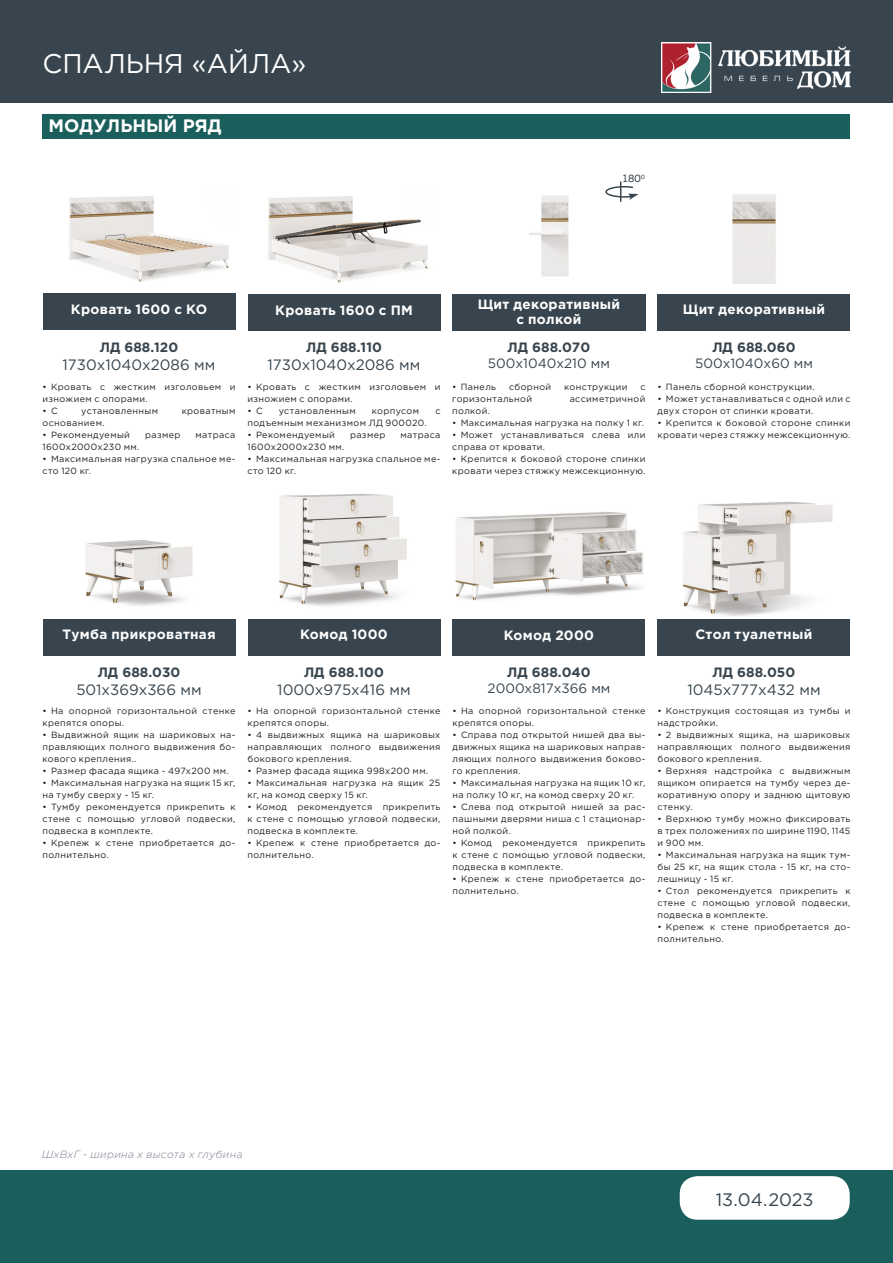
<style>
.page{position:relative;width:893px;height:1263px;background:#fff}
.page>*{position:absolute;margin:0;border:0;box-sizing:border-box;transform-origin:0 0}
.t1{font:27px "Gotham Pro";letter-spacing:-.005em;color:#fff}
.t2{font:700 18px "Gotham Pro";color:#fff}
.текст{font:18px "Gotham Pro";letter-spacing:-.005em;color:#38454e}
.t3{font:15px "Gotham Pro";color:#38454e}
.t4{font:700 13.5px "Gotham Pro";letter-spacing:.025em;color:#fff}
.t5{font:700 13.5px "Gotham Pro";color:#38454e}
.t6{font:13.5px "Gotham Pro";color:#38454e}
.t7{font:10.8px "PF Beau Sans Pro";color:#38454e}
.t8{font:italic 300 10.5px "Gotham Pro";letter-spacing:.04em;color:#767e8b}
.t9{font:9px/12px "Gotham Pro";letter-spacing:.045em;color:#231f20}
</style>
<div class="page">
<div style="left:0;top:1170px;width:893px;height:93px;background:#1a5f5c"></div>
<div style="left:680px;top:1176px;width:170px;height:44px;background:#fff;border-radius:18px"></div>
<div style="left:0;top:0;width:893px;height:102px;background:#38454e"></div>
<img style="left:662px;top:43px;width:188px;height:49px">
<div style="left:247px;top:294px;width:193px;height:36px;background:#38454e"></div>
<div style="left:43px;top:619px;width:192px;height:36px;background:#38454e"></div>
<div style="left:657px;top:619px;width:193px;height:36px;background:#38454e"></div>
<div style="left:43px;top:294px;width:192px;height:36px;background:#38454e"></div>
<div style="left:43px;top:114px;width:807px;height:24px;background:#1a5f5c"></div>
<img style="left:69px;top:196px;width:160px;height:86px">
<img style="left:268px;top:196px;width:160px;height:87px">
<img style="left:85px;top:540px;width:108px;height:66px">
<img style="left:683px;top:501px;width:150px;height:115px">
<div style="left:247px;top:619px;width:193px;height:36px;background:#38454e"></div>
<img style="left:529px;top:195px;width:40px;height:82px">
<img style="left:732px;top:194px;width:44px;height:90px">
<div style="left:452px;top:619px;width:193px;height:36px;background:#38454e"></div>
<div style="left:452px;top:294px;width:193px;height:36px;background:#38454e"></div>
<div style="left:657px;top:294px;width:193px;height:36px;background:#38454e"></div>
<img style="left:279px;top:494px;width:128px;height:112px">
<img style="left:455px;top:512px;width:188px;height:89px">
<svg style="left:605px;top:182px;width:34px;height:19px"></svg>
<p class="t1" style="left:43px;top:48px;width:265px">СПАЛЬНЯ «АЙЛА»</p>
<p class="t2" style="left:49px;top:115px;width:174px">МОДУЛЬНЫЙ РЯД</p>
<p class="t7" style="left:622px;top:172px;width:24px">180<sup>0</sup></p>
<p class="t4" style="left:71px;top:301px;width:138px">Кровать 1600 с КО</p>
<p class="t4" style="left:275px;top:302px;width:139px">Кровать 1600 с ПМ</p>
<p class="t4" style="left:478px;top:297px;width:144px">Щит декоративный</p>
<p class="t4" style="left:516px;top:312px;width:66px">с полкой</p>
<p class="t4" style="left:683px;top:302px;width:144px">Щит декоративный</p>
<p class="t5" style="left:100px;top:339px;width:80px">ЛД 688.120</p>
<p class="t3" style="left:63px;top:356px;width:154px">1730х1040х2086 мм</p>
<p class="t5" style="left:306px;top:339px;width:77px">ЛД 688.110</p>
<p class="t3" style="left:268px;top:356px;width:154px">1730х1040х2086 мм</p>
<p class="t5" style="left:508px;top:339px;width:84px">ЛД 688.070</p>
<p class="t6" style="left:488px;top:356px;width:123px">500х1040х210 мм</p>
<p class="t5" style="left:712px;top:339px;width:85px">ЛД 688.060</p>
<p class="t6" style="left:695px;top:356px;width:119px">500х1040х60 мм</p>
<p class="t9" style="left:43px;top:381px;width:194px">• Кровать с жестким изголовьем и изножием с опорами.</p>
<p class="t9" style="left:43px;top:405px;width:17px">• С</p>
<p class="t9" style="left:81px;top:405px;width:78px">установленным</p>
<p class="t9" style="left:182px;top:405px;width:55px">кроватным</p>
<p class="t9" style="left:43px;top:417px;width:64px">основанием.</p>
<p class="t9" style="left:43px;top:429px;width:89px">• Рекомендуемый</p>
<p class="t9" style="left:145px;top:429px;width:37px">размер</p>
<p class="t9" style="left:196px;top:429px;width:41px">матраса</p>
<p class="t9" style="left:43px;top:441px;width:98px">1600х2000х230 мм.</p>
<p class="t9" style="left:43px;top:453px;width:194px">• Максимальная нагрузка спальное ме&shy;сто 120 кг.</p>
<p class="t9" style="left:247px;top:381px;width:194px">• Кровать с жестким изголовьем и изножием с опорами.</p>
<p class="t9" style="left:247px;top:405px;width:17px">• С</p>
<p class="t9" style="left:279px;top:405px;width:78px">установленным</p>
<p class="t9" style="left:372px;top:405px;width:49px">корпусом</p>
<p class="t9" style="left:435px;top:405px;width:7px">с</p>
<p class="t9" style="left:247px;top:417px;width:181px">подъемным механизмом ЛД 900020.</p>
<p class="t9" style="left:247px;top:429px;width:89px">• Рекомендуемый</p>
<p class="t9" style="left:350px;top:429px;width:37px">размер</p>
<p class="t9" style="left:401px;top:429px;width:41px">матраса</p>
<p class="t9" style="left:247px;top:441px;width:98px">1600х2000х230 мм.</p>
<p class="t9" style="left:247px;top:453px;width:194px">• Максимальная нагрузка спальное ме&shy;сто 120 кг.</p>
<p class="t9" style="left:452px;top:381px;width:45px">• Панель</p>
<p class="t9" style="left:509px;top:381px;width:44px">сборной</p>
<p class="t9" style="left:564px;top:381px;width:65px">конструкции</p>
<p class="t9" style="left:640px;top:381px;width:7px">с</p>
<p class="t9" style="left:452px;top:393px;width:81px">горизонтальной</p>
<p class="t9" style="left:570px;top:393px;width:77px">ассиметричной</p>
<p class="t9" style="left:452px;top:405px;width:39px">полкой.</p>
<p class="t9" style="left:452px;top:417px;width:193px">• Максимальная нагрузка на полку 1 кг.</p>
<p class="t9" style="left:452px;top:429px;width:195px">• Может устанавливаться слева или справа от кровати.</p>
<p class="t9" style="left:452px;top:453px;width:195px">• Крепится к боковой стороне спинки кровати через стяжку межсекционную.</p>
<p class="t9" style="left:657px;top:381px;width:159px">• Панель сборной конструкции.</p>
<p class="t9" style="left:657px;top:393px;width:194px">• Может устанавливаться с одной или с двух сторон от спинки кровати.</p>
<p class="t9" style="left:657px;top:417px;width:194px">• Крепится к боковой стороне спинки кровати через стяжку межсекционную.</p>
<p class="t4" style="left:62px;top:626px;width:155px">Тумба прикроватная</p>
<p class="t4" style="left:695px;top:626px;width:118px">Стол туалетный</p>
<p class="t4" style="left:300px;top:626px;width:89px">Комод 1000</p>
<p class="t4" style="left:504px;top:627px;width:92px">Комод 2000</p>
<p class="t5" style="left:98px;top:664px;width:84px">ЛД 688.030</p>
<p class="t3" style="left:76px;top:681px;width:127px">501х369х366 мм</p>
<p class="t9" style="left:43px;top:705px;width:194px">• На опорной горизонтальной стенке крепятся опоры.</p>
<p class="t9" style="left:43px;top:729px;width:194px;text-align:justify">• Выдвижной ящик на шариковых на&shy;правляющих полного выдвижения бо&shy;кового крепления..</p>
<p class="t9" style="left:43px;top:765px;width:188px">• Размер фасада ящика - 497х200 мм.</p>
<p class="t9" style="left:43px;top:777px;width:194px">• Максимальная нагрузка на ящик 15 кг, на тумбу сверху - 15 кг.</p>
<p class="t9" style="left:43px;top:801px;width:194px;text-align:justify">• Тумбу рекомендуется прикрепить к стене с помощью угловой подвески, подвеска в комплекте.</p>
<p class="t9" style="left:43px;top:837px;width:194px">• Крепеж к стене приобретается до&shy;полнительно.</p>
<p class="t5" style="left:304px;top:664px;width:81px">ЛД 688.100</p>
<p class="t3" style="left:277px;top:681px;width:135px">1000х975х416 мм</p>
<p class="t9" style="left:247px;top:705px;width:194px">• На опорной горизонтальной стенке крепятся опоры.</p>
<p class="t9" style="left:247px;top:729px;width:194px;text-align:justify">• 4 выдвижных ящика на шариковых направляющих полного выдвижения бокового крепления.</p>
<p class="t9" style="left:247px;top:765px;width:182px">• Размер фасада ящика 998х200 мм.</p>
<p class="t9" style="left:247px;top:777px;width:194px">• Максимальная нагрузка на ящик 25 кг, на комод сверху 15 кг.</p>
<p class="t9" style="left:247px;top:801px;width:194px;text-align:justify">• Комод рекомендуется прикрепить к стене с помощью угловой подвески, подвеска в комплекте.</p>
<p class="t9" style="left:247px;top:837px;width:194px">• Крепеж к стене приобретается до&shy;полнительно.</p>
<p class="t5" style="left:507px;top:664px;width:85px">ЛД 688.040</p>
<p class="t6" style="left:488px;top:681px;width:124px">2000х817х366 мм</p>
<p class="t9" style="left:452px;top:705px;width:194px">• На опорной горизонтальной стенке крепятся опоры.</p>
<p class="t9" style="left:452px;top:729px;width:194px;text-align:justify">• Справа под открытой нишей два вы&shy;движных ящика на шариковых направ&shy;ляющих полного выдвижения боково&shy;го крепления.</p>
<p class="t9" style="left:452px;top:777px;width:194px">• Максимальная нагрузка на ящик 10 кг, на полку 10 кг, на комод сверху 20 кг.</p>
<p class="t9" style="left:452px;top:801px;width:194px;text-align:justify">• Слева под открытой нишей за рас&shy;пашными дверями ниша с 1 стационар&shy;ной полкой.</p>
<p class="t9" style="left:452px;top:837px;width:194px;text-align:justify">• Комод рекомендуется прикрепить к стене с помощью угловой подвески, подвеска в комплекте.</p>
<p class="t9" style="left:452px;top:873px;width:194px">• Крепеж к стене приобретается до&shy;полнительно.</p>
<p class="t5" style="left:713px;top:664px;width:84px">ЛД 688.050</p>
<p class="t3" style="left:687px;top:681px;width:135px">1045х777х432 мм</p>
<p class="t9" style="left:657px;top:705px;width:194px">• Конструкция состоящая из тумбы и надстройки.</p>
<p class="t9" style="left:657px;top:729px;width:194px;text-align:justify">• 2 выдвижных ящика, на шариковых направляющих полного выдвижения бокового крепления.</p>
<p class="t9" style="left:657px;top:765px;width:194px;text-align:justify">• Верхняя надстройка с выдвижным ящиком опирается на тумбу через де&shy;коративную опору и заднюю щитовую стенку.</p>
<p class="t9" style="left:657px;top:813px;width:194px;text-align:justify">• Верхнюю тумбу можно фиксировать в трех положениях по ширине 1190, 1145 и 900 мм.</p>
<p class="t9" style="left:657px;top:849px;width:194px;text-align:justify">• Максимальная нагрузка на ящик тум&shy;бы 25 кг, на ящик стола - 15 кг, на сто&shy;лешницу - 15 кг.</p>
<p class="t9" style="left:657px;top:885px;width:194px;text-align:justify">• Стол рекомендуется прикрепить к стене с помощью угловой подвески, подвеска в комплекте.</p>
<p class="t9" style="left:657px;top:921px;width:194px">• Крепеж к стене приобретается до&shy;полнительно.</p>
<p class="t8" style="left:42px;top:1149px;width:203px">ШхВхГ - ширина х высота х глубина</p>
<p class="текст" style="left:716px;top:1190px;width:99px">13.04.2023</p>
</div>
